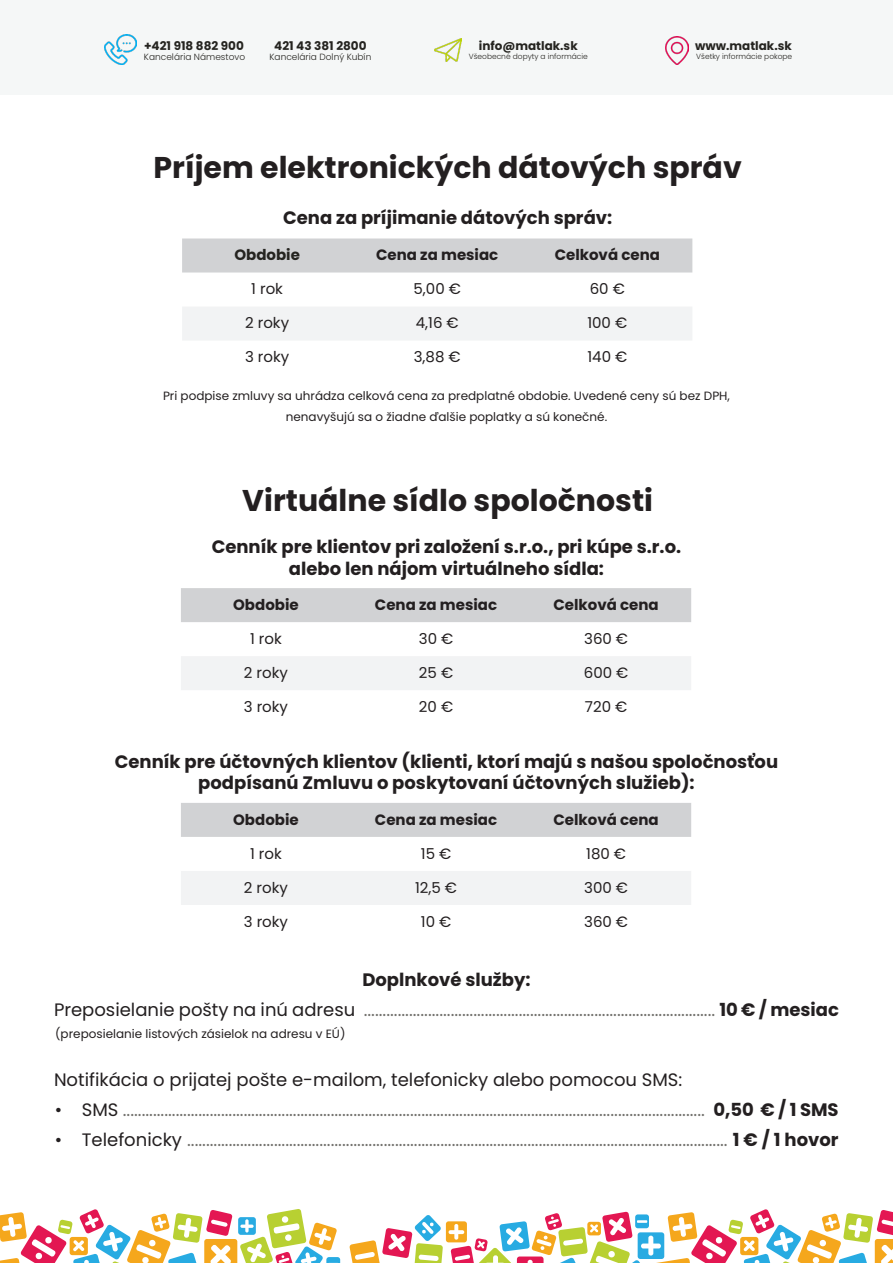
<style>
.page{position:relative;width:893px;height:1263px;background:#fff}
.page>*{position:absolute;margin:0;border:0;box-sizing:border-box;transform-origin:0 0}
.t1{font:700 30px "Poppins";color:#231f20}
.t2{font:18px "Poppins";color:#71706c}
.t3{font:700 18px "Poppins";color:#231f20}
.t4{font:18px "Poppins";color:#231f20}
.t5{font:15px "Poppins";color:#231f20}
.t6{font:700 15px "Poppins";color:#231f20}
.t7{font:700 15px "Poppins";color:#252420}
.t8{font:12px "Poppins";color:#231f20}
.t9{font:700 12px "Poppins";color:#252420}
.t10{font:300 9px "Poppins";color:#252420}
.t11{font:300 7.5px "Poppins";color:#252420}
.s1{color:#231f20}
.s2{font-weight:700;color:#231f20}
</style>
<div class="page">
<div style="left:0;top:0;width:893px;height:95px;background:#f5f7f7"></div>
<svg style="left:0;top:1209px;width:340px;height:54px"></svg>
<svg style="left:638px;top:1232px;width:26px;height:27px"></svg>
<div style="left:648px;top:1236px;width:5px;height:19px;background:#fff;border-radius:2px"></div>
<div style="left:641px;top:1243px;width:20px;height:5px;background:#fff;border-radius:2px"></div>
<svg style="left:635px;top:1214px;width:14px;height:14px"></svg>
<svg style="left:349px;top:1215px;width:94px;height:48px"></svg>
<svg style="left:654px;top:1209px;width:239px;height:54px"></svg>
<svg style="left:451px;top:1211px;width:196px;height:52px"></svg>
<div style="left:446px;top:1221px;width:21px;height:21px;background:#f5a71c;border-radius:3px"></div>
<svg style="left:454px;top:1224px;width:4px;height:15px"></svg>
<svg style="left:449px;top:1230px;width:15px;height:4px"></svg>
<img style="left:434px;top:38px;width:27px;height:24px">
<img style="left:105px;top:34px;width:32px;height:30px">
<img style="left:666px;top:36px;width:22px;height:29px">
<div style="left:182px;top:238px;width:510px;height:34px;background:#d1d2d4"></div>
<div style="left:182px;top:307px;width:510px;height:33px;background:#f2f3f4"></div>
<div style="left:181px;top:588px;width:510px;height:34px;background:#d1d2d4"></div>
<div style="left:181px;top:656px;width:510px;height:34px;background:#f2f3f4"></div>
<div style="left:181px;top:803px;width:510px;height:34px;background:#d1d2d4"></div>
<div style="left:181px;top:871px;width:510px;height:34px;background:#f2f3f4"></div>
<p class="t9" style="left:144px;top:38px;width:101px">+421 918 882 900</p>
<p class="t10" style="left:144px;top:52px;width:103px">Kancelária Námestovo</p>
<p class="t9" style="left:274px;top:38px;width:94px">421 43 381 2800</p>
<p class="t10" style="left:269px;top:52px;width:103px">Kancelária Dolný Kubín</p>
<p class="t9" style="left:479px;top:39px;width:100px">info@matlak.sk</p>
<p class="t9" style="left:695px;top:38px;width:98px">www.matlak.sk</p>
<p class="t11" style="left:469px;top:52px;width:121px">Všeobecné dopyty a informácie</p>
<p class="t11" style="left:696px;top:52px;width:98px">Všetky informácie pokope</p>
<p class="t1" style="left:154px;top:150px;width:590px">Príjem elektronických dátových správ</p>
<p class="t3" style="left:283px;top:208px;width:331px">Cena za príjimanie dátových správ:</p>
<p class="t7" style="left:234px;top:246px;width:67px">Obdobie</p>
<p class="t6" style="left:376px;top:246px;width:124px">Cena za mesiac</p>
<p class="t6" style="left:555px;top:246px;width:107px">Celková cena</p>
<p class="t5" style="left:251px;top:280px;width:33px">1 rok</p>
<p class="t5" style="left:414px;top:280px;width:49px">5,00 €</p>
<p class="t5" style="left:590px;top:280px;width:37px">60 €</p>
<p class="t5" style="left:245px;top:314px;width:45px">2 roky</p>
<p class="t5" style="left:416px;top:314px;width:44px">4,16 €</p>
<p class="t5" style="left:587px;top:314px;width:41px">100 €</p>
<p class="t5" style="left:245px;top:348px;width:46px">3 roky</p>
<p class="t5" style="left:414px;top:348px;width:48px">3,88 €</p>
<p class="t5" style="left:587px;top:348px;width:41px">140 €</p>
<p class="t8" style="left:163px;top:389px;width:568px">Pri podpise zmluvy sa uhrádza celková cena za predplatné obdobie. Uvedené ceny sú bez DPH,</p>
<p class="t8" style="left:286px;top:410px;width:323px">nenavyšujú sa o žiadne ďalšie poplatky a sú konečné.</p>
<p class="t1" style="left:242px;top:483px;width:412px">Virtuálne sídlo spoločnosti</p>
<p class="t3" style="left:212px;top:536px;width:471px">Cenník pre klientov pri založení s.r.o., pri kúpe s.r.o.</p>
<p class="t3" style="left:289px;top:558px;width:317px">alebo len nájom virtuálneho sídla:</p>
<p class="t6" style="left:233px;top:596px;width:67px">Obdobie</p>
<p class="t6" style="left:375px;top:596px;width:124px">Cena za mesiac</p>
<p class="t6" style="left:553px;top:596px;width:107px">Celková cena</p>
<p class="t5" style="left:250px;top:630px;width:33px">1 rok</p>
<p class="t5" style="left:419px;top:630px;width:36px">30 €</p>
<p class="t5" style="left:584px;top:630px;width:45px">360 €</p>
<p class="t5" style="left:244px;top:664px;width:45px">2 roky</p>
<p class="t5" style="left:419px;top:664px;width:36px">25 €</p>
<p class="t5" style="left:584px;top:664px;width:46px">600 €</p>
<p class="t5" style="left:244px;top:698px;width:46px">3 roky</p>
<p class="t5" style="left:419px;top:698px;width:36px">20 €</p>
<p class="t5" style="left:585px;top:698px;width:44px">720 €</p>
<p class="t3" style="left:115px;top:751px;width:665px">Cenník pre účtovných klientov (klienti, ktorí majú s našou spoločnosťou</p>
<p class="t3" style="left:198px;top:773px;width:498px">podpísanú Zmluvu o poskytovaní účtovných služieb):</p>
<p class="t6" style="left:233px;top:811px;width:67px">Obdobie</p>
<p class="t6" style="left:375px;top:811px;width:124px">Cena za mesiac</p>
<p class="t6" style="left:553px;top:811px;width:107px">Celková cena</p>
<p class="t5" style="left:250px;top:845px;width:33px">1 rok</p>
<p class="t5" style="left:421px;top:845px;width:32px">15 €</p>
<p class="t5" style="left:586px;top:845px;width:41px">180 €</p>
<p class="t5" style="left:244px;top:879px;width:45px">2 roky</p>
<p class="t5" style="left:415px;top:879px;width:43px">12,5 €</p>
<p class="t5" style="left:584px;top:879px;width:45px">300 €</p>
<p class="t5" style="left:244px;top:913px;width:46px">3 roky</p>
<p class="t5" style="left:421px;top:913px;width:32px">10 €</p>
<p class="t5" style="left:584px;top:913px;width:45px">360 €</p>
<p class="t3" style="left:362px;top:969px;width:170px">Doplnkové služby:</p>
<p class="t2" style="left:54px;top:999px;width:786px"><span class="s1">Preposielanie pošty na inú adresu</span> ............................................................................................. <span class="s2">10 € / mesiac</span></p>
<p class="t8" style="left:55px;top:1027px;width:292px">(preposielanie listových zásielok na adresu v EÚ)</p>
<p class="t4" style="left:54px;top:1069px;width:630px">Notifikácia o prijatej pošte e-mailom, telefonicky alebo pomocou SMS:</p>
<p class="t2" style="left:55px;top:1099px;width:785px"><span class="s1">• SMS</span> .......................................................................................................................................................... <span class="s2">0,50 € / 1 SMS</span></p>
<p class="t2" style="left:55px;top:1129px;width:785px"><span class="s1">• Telefonicky</span> ............................................................................................................................................... <span class="s2">1 € / 1 hovor</span></p>
</div>
